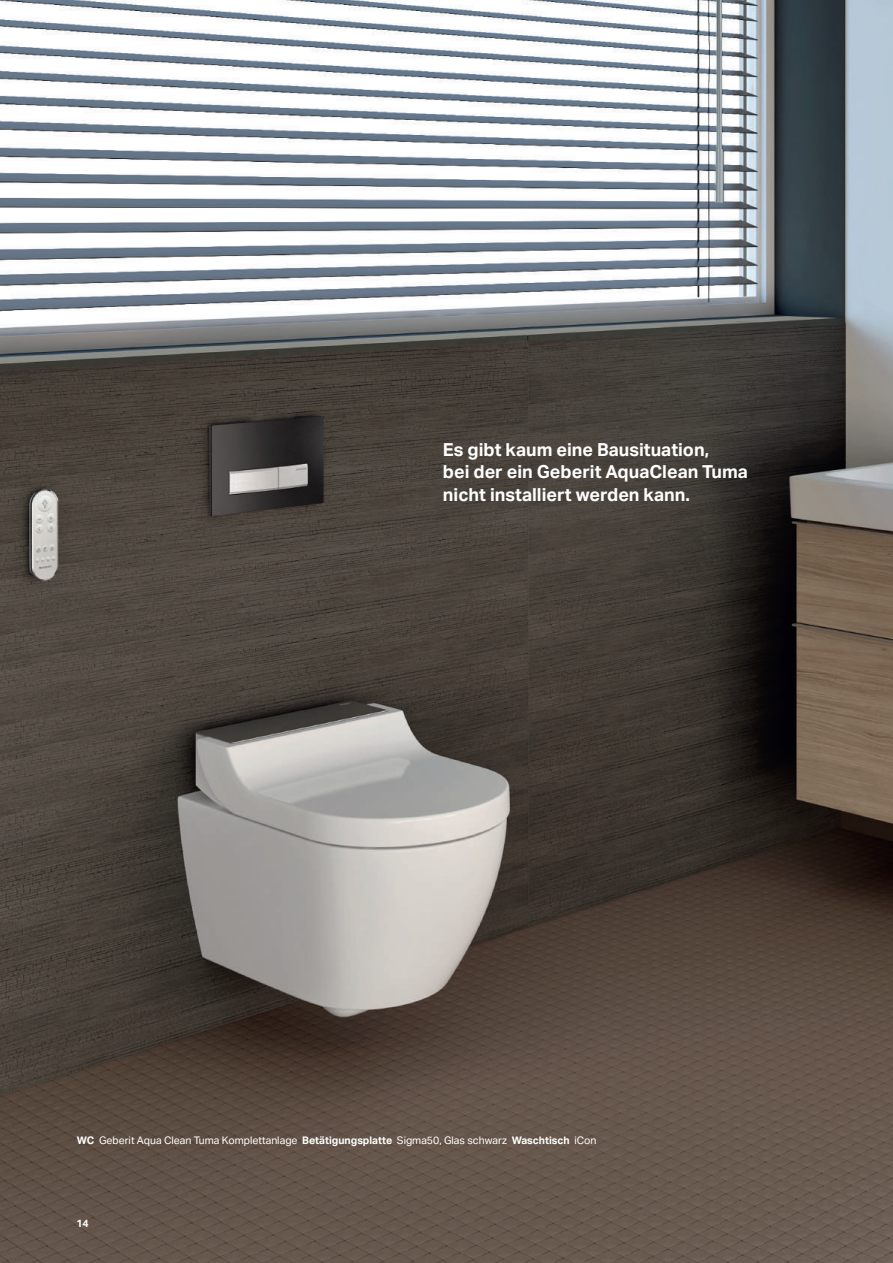
<style>
.page{position:relative;width:893px;height:1263px;background:#fff}
.page>*{position:absolute;margin:0;border:0;box-sizing:border-box;transform-origin:0 0}
.t1{font:700 18px/22.5px "Aktiv Grotesk Geberit";color:#fff}
.t2{font:10.5px "Aktiv Grotesk Geberit";color:#fff}
.t3{font:700 10.5px "Aktiv Grotesk Geberit";color:#fff}
.s1{font-weight:700}
</style>
<div class="page">
<img style="left:0;top:0;width:893px;height:1263px">
<h1 class="t1" style="left:443px;top:438px;width:307px">Es gibt kaum eine Bausituation,<br>bei der ein Geberit AquaClean Tuma nicht installiert werden kann.</h1>
<p class="t2" style="left:77px;top:1134px;width:521px"><span class="s1">WC</span> Geberit Aqua Clean Tuma Komplettanlage <span class="s1">Betätigungsplatte</span> Sigma50, Glas schwarz <span class="s1">Waschtisch</span> iCon</p>
<p class="t3" style="left:77px;top:1217px;width:14px">14</p>
</div>
